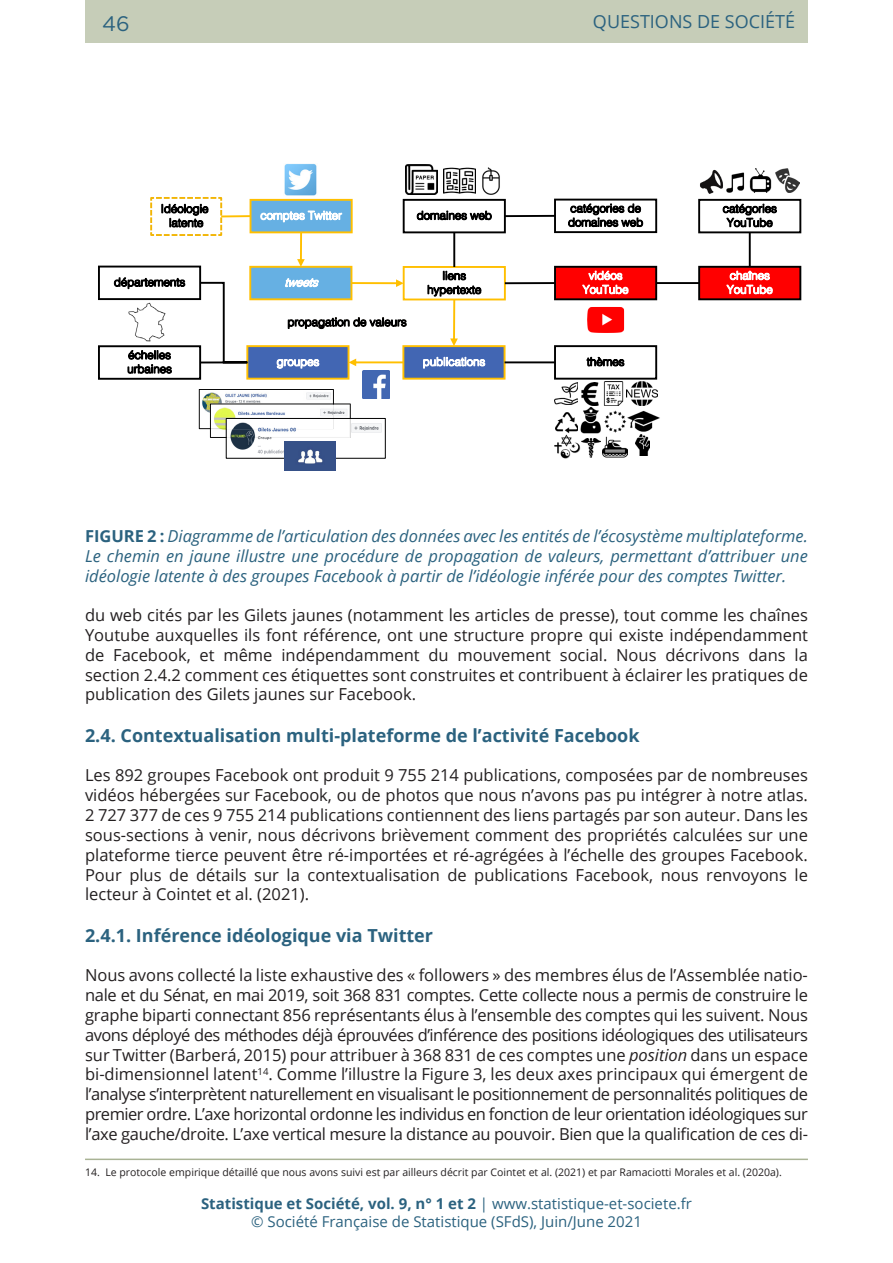
<style>
.page{position:relative;width:893px;height:1263px;background:#fff}
.page>*{position:absolute;margin:0;border:0;box-sizing:border-box;transform-origin:0 0}
.t1{font:21px "Gotham";color:#2b627f}
.Title_12{font:700 18px "Open Sans";color:#2b627f}
.Title_14_green{font:18px "Open Sans";color:#2b627f}
.t2{font:16.5px/19.8px "Open Sans";letter-spacing:-.02em;color:#231f20;text-align:justify}
.t3{font:italic 16.5px/19.8px "Open Sans";color:#2b627f;text-align:justify}
.t4{font:16.5px "Open Sans";color:#231f20}
.t5{font:15px/18px "Open Sans";color:#2b627f;text-align:center}
.Footnote{font:10.5px "Open Sans";color:#231f20}
.s1{font-weight:700;font-style:normal}
.s2{font-style:italic}
.s3{font-weight:700}
</style>
<div class="page">
<div style="left:85px;top:0;width:723px;height:43px;background:#c6cdb8"></div>
<hr style="left:85px;top:1158px;width:723px;height:2px;background:#a9b395">
<div style="left:403px;top:199px;width:103px;height:34px;border:2px solid #000"></div>
<svg style="left:416px;top:210px;width:76px;height:11px"></svg>
<div style="left:250px;top:200px;width:102px;height:32px;background:#66b0e3"></div>
<div style="left:250px;top:199px;width:103px;height:34px;border:2px solid #ffbf00"></div>
<svg style="left:260px;top:210px;width:83px;height:13px"></svg>
<div style="left:699px;top:267px;width:101px;height:32px;background:#f00"></div>
<div style="left:698px;top:266px;width:103px;height:34px;border:2px solid #000"></div>
<svg style="left:752px;top:272px;width:21px;height:23px"></svg>
<div style="left:698px;top:199px;width:103px;height:34px;border:2px solid #000"></div>
<svg style="left:722px;top:203px;width:55px;height:25px"></svg>
<div style="left:403px;top:346px;width:102px;height:33px;background:#4266b3"></div>
<div style="left:402px;top:345px;width:103px;height:35px;border:2px solid #ffbf00"></div>
<svg style="left:423px;top:364px;width:63px;height:5px"></svg>
<div style="left:247px;top:346px;width:102px;height:33px;background:#4266b3"></div>
<div style="left:246px;top:345px;width:103px;height:35px;border:2px solid #ffbf00"></div>
<svg style="left:276px;top:364px;width:44px;height:5px"></svg>
<div style="left:98px;top:345px;width:103px;height:35px;border:2px solid #000"></div>
<svg style="left:127px;top:350px;width:45px;height:24px"></svg>
<div style="left:98px;top:266px;width:103px;height:34px;border:2px solid #000"></div>
<svg style="left:113px;top:277px;width:73px;height:13px"></svg>
<div style="left:554px;top:345px;width:103px;height:35px;border:2px solid #000"></div>
<svg style="left:587px;top:364px;width:38px;height:3px"></svg>
<svg style="left:349px;top:364px;width:54px;height:2px"></svg>
<svg style="left:198px;top:230px;width:554px;height:134px"></svg>
<img style="left:362px;top:370px;width:28px;height:28px">
<img style="left:284px;top:164px;width:33px;height:32px">
<img style="left:587px;top:307px;width:37px;height:26px">
<div style="left:554px;top:199px;width:103px;height:34px;border:2px solid #000"></div>
<svg style="left:568px;top:203px;width:76px;height:25px"></svg>
<hr style="left:505px;top:215px;width:50px;height:2px;background:#000">
<img style="left:405px;top:164px;width:33px;height:30px">
<img style="left:775px;top:169px;width:24px;height:24px">
<img style="left:726px;top:172px;width:19px;height:21px">
<img style="left:749px;top:169px;width:23px;height:24px">
<img style="left:700px;top:169px;width:23px;height:25px">
<img style="left:443px;top:167px;width:33px;height:27px">
<img style="left:482px;top:168px;width:18px;height:26px">
<svg style="left:199px;top:389px;width:152px;height:49px"></svg>
<img style="left:230px;top:423px;width:152px;height:31px">
<img style="left:228px;top:420px;width:123px;height:18px">
<div style="left:226px;top:418px;width:160px;height:41px;border:1px solid #000"></div>
<img style="left:284px;top:442px;width:52px;height:29px">
<img style="left:128px;top:302px;width:38px;height:40px">
<svg style="left:150px;top:197px;width:73px;height:40px"></svg>
<hr style="left:221px;top:215px;width:29px;height:2px;background:#ffbf00">
<svg style="left:287px;top:316px;width:121px;height:14px"></svg>
<img style="left:554px;top:381px;width:103px;height:24px">
<img style="left:627px;top:411px;width:33px;height:21px">
<img style="left:555px;top:412px;width:23px;height:21px">
<img style="left:580px;top:407px;width:21px;height:27px">
<img style="left:604px;top:410px;width:23px;height:23px">
<img style="left:581px;top:438px;width:20px;height:20px">
<img style="left:554px;top:435px;width:26px;height:24px">
<img style="left:603px;top:436px;width:25px;height:22px">
<img style="left:636px;top:434px;width:14px;height:22px">
<p class="t1" style="left:102px;top:11px;width:29px">46</p>
<p class="Title_14_green" style="left:593px;top:10px;width:204px">QUESTIONS DE SOCIÉTÉ</p>
<p class="t3" style="left:85px;top:526px;width:724px"><span class="s1">FIGURE 2 :</span> Diagramme de l’articulation des données avec les entités de l’écosystème multiplateforme.<br>Le chemin en jaune illustre une procédure de propagation de valeurs, permettant d’attribuer une idéologie latente à des groupes Facebook à partir de l’idéologie inférée pour des comptes Twitter.</p>
<p class="t2" style="left:85px;top:605px;width:724px">du web cités par les Gilets jaunes (notamment les articles de presse), tout comme les chaînes Youtube auxquelles ils font référence, ont une structure propre qui existe indépendamment de Facebook, et même indépendamment du mouvement social. Nous décrivons dans la section 2.4.2 comment ces étiquettes sont construites et contribuent à éclairer les pratiques de publication des Gilets jaunes sur Facebook.</p>
<p class="Title_12" style="left:85px;top:723px;width:556px">2.4. Contextualisation multi-plateforme de l’activité Facebook</p>
<p class="t2" style="left:85px;top:765px;width:724px">Les 892 groupes Facebook ont produit 9 755 214 publications, composées par de nombreuses vidéos hébergées sur Facebook, ou de photos que nous n’avons pas pu intégrer à notre atlas.<br>2 727 377 de ces 9 755 214 publications contiennent des liens partagés par son auteur. Dans les sous-sections à venir, nous décrivons brièvement comment des propriétés calculées sur une plateforme tierce peuvent être ré-importées et ré-agrégées à l’échelle des groupes Facebook.<br>Pour plus de détails sur la contextualisation de publications Facebook, nous renvoyons le lecteur à Cointet et al. (2021).</p>
<p class="Title_12" style="left:85px;top:922px;width:350px">2.4.1. Inférence idéologique via Twitter</p>
<p class="t2" style="left:85px;top:965px;width:724px">Nous avons collecté la liste exhaustive des « followers » des membres élus de l’Assemblée natio&shy;nale et du Sénat, en mai 2019, soit 368 831 comptes. Cette collecte nous a permis de construire le graphe biparti connectant 856 représentants élus à l’ensemble des comptes qui les suivent. Nous</p>
<p class="t2" style="left:85px;top:1024px;width:724px">avons déployé des méthodes déjà éprouvées d’inférence des positions idéologiques des utilisateurs sur Twitter (Barberá, 2015) pour attribuer à 368 831 de ces comptes une <span class="s2">position</span> dans un espace</p>
<p class="t4" style="left:85px;top:1063px;width:724px">bi-dimensionnel latent<sup>14</sup>. Comme l’illustre la Figure 3, les deux axes principaux qui émergent de</p>
<p class="t2" style="left:85px;top:1084px;width:724px">l’analyse s’interprètent naturellement en visualisant le positionnement de personnalités politiques de</p>
<p class="t2" style="left:85px;top:1103px;width:724px">premier ordre. L’axe horizontal ordonne les individus en fonction de leur orientation idéologiques sur</p>
<p class="t2" style="left:85px;top:1123px;width:724px">l’axe gauche/droite. L’axe vertical mesure la distance au pouvoir. Bien que la qualification de ces di-</p>
<p class="Footnote" style="left:85px;top:1165px;width:698px">14. Le protocole empirique détaillé que nous avons suivi est par ailleurs décrit par Cointet et al. (2021) et par Ramaciotti Morales et al. (2020a).</p>
<p class="t5" style="left:201px;top:1194px;width:492px"><span class="s3">Statistique et Société, vol. 9, n° 1 et 2</span> | www.statistique-et-societe.fr © Société Française de Statistique (SFdS), Juin/June 2021</p>
</div>
